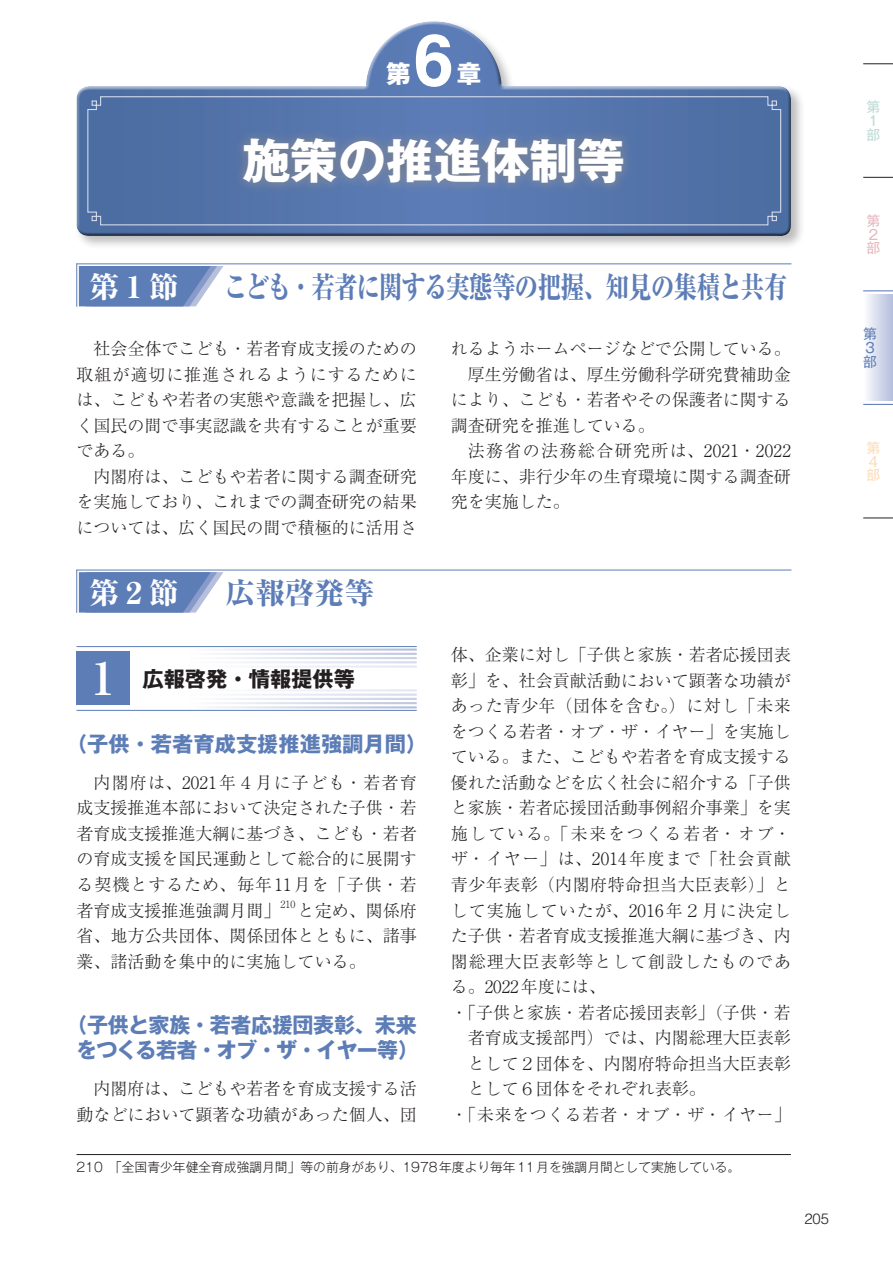
<style>
.page{position:relative;width:893px;height:1263px;background:#fff}
.page>*{position:absolute;margin:0;border:0;box-sizing:border-box;transform-origin:0 0}
.t1{font:700 72.3px "Helvetica LT Std";color:#fff}
.t2{font:700 47.85px "Gothic MB101 Pr 6";color:#fff}
.t3{font:800 29.7px "Ryumin Pr 6";letter-spacing:-.03em;color:#5d7db7;scale:.79 1}
.t4{font:800 29.7px "Ryumin Pr 6";color:#fff}
.t5{font:800 29.7px "Ryumin Pr 6";letter-spacing:-.03em;color:#5d7db7}
.t6{font:800 24.45px "Gothic MB101 Pr 6";color:#fff}
.t7{font:700 21.3px/25.5px "Gothic MB101 Pr 6";letter-spacing:-.01em;color:#5d7db7;text-align:center}
.t8{font:700 21.3px "Gothic MB101 Pr 6";color:#231f20}
.t9{font:300 16.95px/25.5px "Ryumin Pr 6";color:#231f20;text-align:justify}
.t10{font:300 16.95px "Ryumin Pr 6";letter-spacing:.035em;color:#231f20}
.t11{font:300 16.95px "Ryumin Pr 6";letter-spacing:.08em;color:#231f20}
.t12{font:300 16.95px "Ryumin Pr 6";letter-spacing:.075em;color:#231f20}
.t13{font:300 16.95px "Ryumin Pr 6";letter-spacing:.06em;color:#231f20}
.t14{font:300 16.95px "Ryumin Pr 6";letter-spacing:.03em;color:#231f20}
.t15{font:300 16.95px "Ryumin Pr 6";letter-spacing:.105em;color:#231f20}
.t16{font:300 16.95px "Ryumin Pr 6";letter-spacing:.055em;color:#231f20}
.t17{font:300 14.85px "Helvetica LT Std";color:#231f20}
.t18{font:13.8px/13.8px "Gothic MB101 Pr 6";color:#fddcb8}
.t19{font:13.8px/13.8px "Gothic MB101 Pr 6";color:#e6b7be}
.t20{font:13.8px/13.8px "Gothic MB101 Pr 6";color:#bcdad3}
.t21{font:13.8px/13.8px "Gothic MB101 Pr 6";color:#5d7db7}
.t22{font:300 12.75px "Gothic MB101 Pr 6";color:#231f20}
.t23{font:300 9.9px "Ryumin Pr 6";color:#231f20}
.s1{font-family:"Ryumin Pr 6";font-size:44.7px;color:#fff}
</style>
<div class="page">
<svg style="left:79px;top:266px;width:144px;height:40px;background:#718dc0"></svg>
<hr style="left:76px;top:264px;width:1px;height:42px;background:#5d7db7">
<hr style="left:77px;top:264px;width:714px;height:1px;background:#5d7db7">
<hr style="left:77px;top:1154px;width:714px;height:1px;background:#231f20">
<svg style="left:79px;top:572px;width:144px;height:40px;background:#718dc0"></svg>
<hr style="left:76px;top:570px;width:1px;height:42px;background:#5d7db7">
<hr style="left:77px;top:570px;width:714px;height:1px;background:#5d7db7">
<div style="left:77px;top:652px;width:53px;height:53px;background:#5d7db7"></div>
<hr style="left:77px;top:646px;width:340px;height:1px;background:#5d7db7">
<hr style="left:77px;top:710px;width:340px;height:1px;background:#5d7db7">
<div style="left:74px;top:19px;width:731px;height:231px;background:#231f20;opacity:.3"></div>
<div style="left:75px;top:20px;width:717px;height:211px;background:#fff"></div>
<div style="left:75px;top:43px;width:717px;height:194px;background:#231f20;opacity:.75"></div>
<svg style="left:87px;top:96px;width:695px;height:130px;background:#5575aa"></svg>
<div style="left:229px;top:123px;width:409px;height:76px;background:#5777af"></div>
<div style="left:232px;top:127px;width:403px;height:68px;background:#231f20;opacity:.5"></div>
<hr style="left:863px;top:518px;width:30px;height:1px;background:#231f20">
<hr style="left:863px;top:177px;width:30px;height:1px;background:#231f20">
<hr style="left:863px;top:64px;width:30px;height:1px;background:#231f20">
<div style="left:863px;top:294px;width:30px;height:107px;background:linear-gradient(to right,#fdfefe,#b6bfdd)"></div>
<hr style="left:863px;top:290px;width:30px;height:1px;background:#5d7db7">
<hr style="left:863px;top:404px;width:30px;height:1px;background:#5d7db7">
<h1 class="t1" style="left:414px;top:16px;width:42px">6</h1>
<h3 class="t6" style="left:386px;top:54px;width:26px">第</h3>
<h3 class="t6" style="left:457px;top:54px;width:26px">章</h3>
<h2 class="t2" style="left:242px;top:121px;width:384px">施策の推進体制等</h2>
<h3 class="t4" style="left:89px;top:263px;width:91px">第１節</h3>
<h3 class="t3" style="left:224px;top:263px;width:714px">こども・若者に関する実態等の把握、知見の集積と共有</h3>
<p class="t9" style="left:77px;top:335px;width:342px;text-indent:17px">社会全体でこども・若者育成支援のための取組が適切に推進されるようにするためには、こどもや若者の実態や意識を把握し、広く国民の間で事実認識を共有することが重要である。</p>
<p class="t9" style="left:77px;top:463px;width:342px;text-indent:17px">内閣府は、こどもや若者に関する調査研究を実施しており、これまでの調査研究の結果については、広く国民の間で積極的に活用さ</p>
<p class="t9" style="left:451px;top:335px;width:342px">れるようホームページなどで公開している。</p>
<p class="t9" style="left:468px;top:361px;width:325px">厚生労働省は、厚生労働科学研究費補助金</p>
<p class="t9" style="left:451px;top:386px;width:342px">により、こども・若者やその保護者に関する</p>
<p class="t9" style="left:451px;top:412px;width:206px">調査研究を推進している。</p>
<p class="t11" style="left:468px;top:438px;width:325px">法務省の法務総合研究所は、2021・2022</p>
<p class="t9" style="left:451px;top:463px;width:342px">年度に、非行少年の生育環境に関する調査研</p>
<p class="t9" style="left:451px;top:488px;width:121px">究を実施した。</p>
<h3 class="t4" style="left:89px;top:569px;width:91px">第２節</h3>
<h3 class="t5" style="left:225px;top:569px;width:150px">広報啓発等</h3>
<p class="t8" style="left:81px;top:661px;width:276px"><span class="s1">１</span> 広報啓発・情報提供等</p>
<p class="t7" style="left:66px;top:731px;width:363px">（子供・若者育成支援推進強調月間）</p>
<p class="t9" style="left:77px;top:769px;width:342px;text-indent:17px">内閣府は、2021年４月に子ども・若者育成支援推進本部において決定された子供・若者育成支援推進大綱に基づき、こども・若者の育成支援を国民運動として総合的に展開する契機とするため、毎年11月を「子供・若者育成支援推進強調月間」</p>
<p class="t23" style="left:281px;top:897px;width:16px">210</p>
<p class="t9" style="left:77px;top:896px;width:342px;text-indent:221px">と定め、関係府省、地方公共団体、関係団体とともに、諸事業、諸活動を集中的に実施している。</p>
<p class="t7" style="left:66px;top:1011px;width:355px">（子供と家族・若者応援団表彰、未来をつくる若者・オブ・ザ・イヤー等）</p>
<p class="t9" style="left:77px;top:1075px;width:342px;text-align:right">内閣府は、こどもや若者を育成支援する活動などにおいて顕著な功績があった個人、団</p>
<p class="t9" style="left:451px;top:641px;width:342px">体、企業に対し「子供と家族・若者応援団表</p>
<p class="t9" style="left:451px;top:667px;width:342px">彰」を、社会貢献活動において顕著な功績が</p>
<p class="t10" style="left:451px;top:693px;width:342px">あった青少年（団体を含む。）に対し「未来</p>
<p class="t9" style="left:451px;top:718px;width:342px">をつくる若者・オブ・ザ・イヤー」を実施し</p>
<p class="t9" style="left:451px;top:743px;width:342px">ている。また、こどもや若者を育成支援する</p>
<p class="t9" style="left:451px;top:769px;width:342px">優れた活動などを広く社会に紹介する「子供</p>
<p class="t9" style="left:451px;top:794px;width:342px">と家族・若者応援団活動事例紹介事業」を実</p>
<p class="t15" style="left:451px;top:820px;width:342px">施している。「未来をつくる若者・オブ・</p>
<p class="t12" style="left:451px;top:846px;width:342px">ザ・イヤー」は、2014年度まで「社会貢献</p>
<p class="t14" style="left:451px;top:871px;width:342px">青少年表彰（内閣府特命担当大臣表彰）」と</p>
<p class="t13" style="left:451px;top:897px;width:342px">して実施していたが、2016年２月に決定し</p>
<p class="t9" style="left:451px;top:922px;width:342px">た子供・若者育成支援推進大綱に基づき、内</p>
<p class="t16" style="left:451px;top:948px;width:342px">閣総理大臣表彰等として創設したものであ</p>
<p class="t9" style="left:451px;top:973px;width:157px">る。2022年度には、</p>
<p class="t9" style="left:451px;top:998px;width:342px">・「子供と家族・若者応援団表彰」（子供・若</p>
<p class="t9" style="left:468px;top:1024px;width:325px">者育成支援部門）では、内閣総理大臣表彰</p>
<p class="t9" style="left:468px;top:1049px;width:325px">として２団体を、内閣府特命担当大臣表彰</p>
<p class="t9" style="left:468px;top:1075px;width:240px">として６団体をそれぞれ表彰。</p>
<p class="t10" style="left:451px;top:1101px;width:342px">・「未来をつくる若者・オブ・ザ・イヤー」</p>
<p class="t22" style="left:77px;top:1157px;width:665px">210　「全国青少年健全育成強調月間」等の前身があり、1978年度より毎年11月を強調月間として実施している。</p>
<p class="t17" style="left:804px;top:1210px;width:26px">205</p>
<p class="t20" style="left:866px;top:99px;width:15px">第<br>１部</p>
<p class="t19" style="left:866px;top:212px;width:15px">第<br>２部</p>
<p class="t21" style="left:863px;top:326px;width:15px">第<br>３部</p>
<p class="t18" style="left:866px;top:439px;width:15px">第<br>４部</p>
</div>
